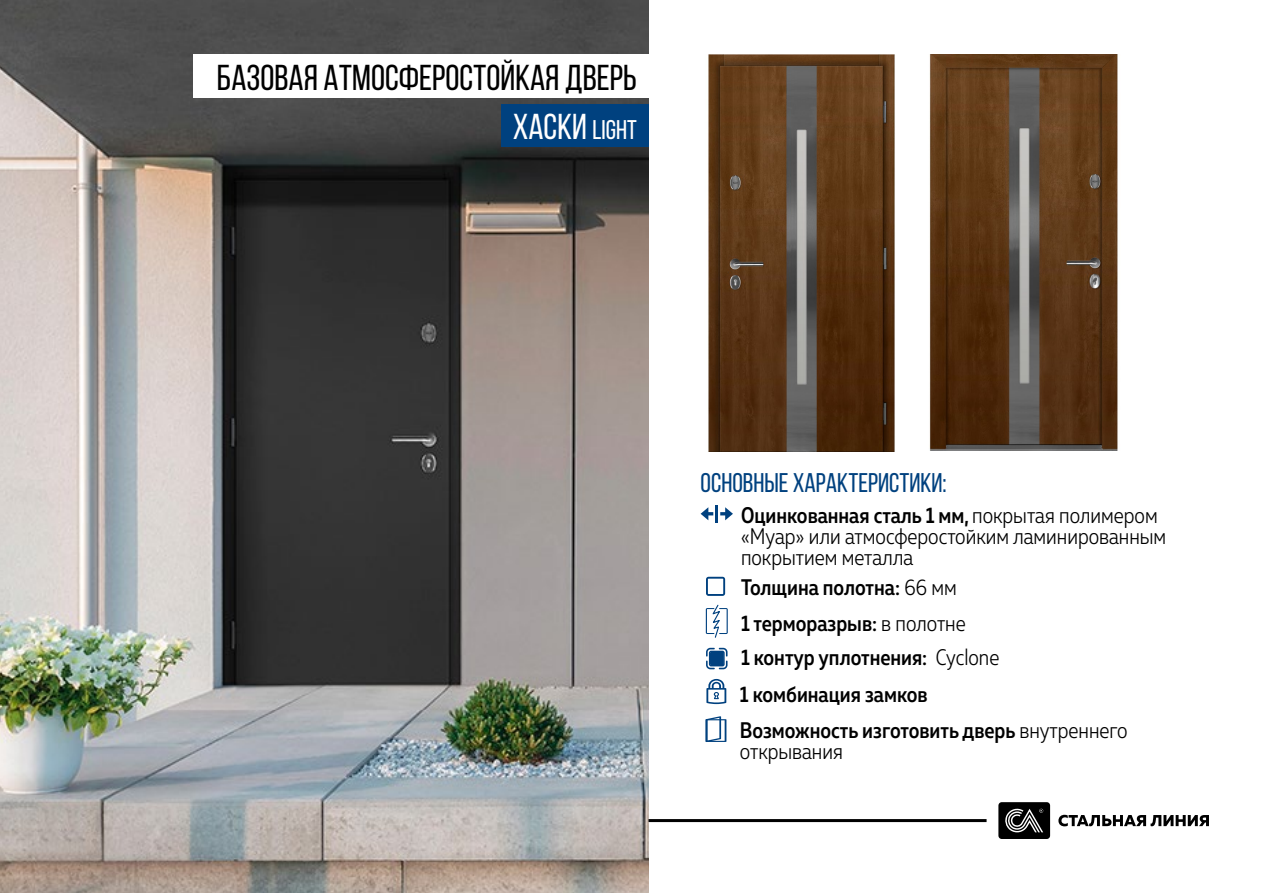
<style>
.page{position:relative;width:1263px;height:893px;background:#fff}
.page>*{position:absolute;margin:0;border:0;box-sizing:border-box;transform-origin:0 0}
.t1{font:36px/49.7px "Bebas Neue";color:#000;text-align:right}
.t2{font:27px "Bebas Neue";color:#00417f}
.t3{font:500 22.5px/37.3px "Muller Narrow";color:#000}
.t4{font:300 22.5px/21px "Muller Narrow";color:#000}
.s1{color:#fff}
.s2{font-size:27px;color:#fff}
.s3{font-weight:500}
.s4{font-weight:300}
</style>
<div class="page">
<img style="left:0;top:0;width:648px;height:893px">
<div style="left:193px;top:55px;width:455px;height:43px;background:#fff"></div>
<div style="left:500px;top:105px;width:148px;height:42px;background:#00417f"></div>
<svg style="left:998px;top:802px;width:52px;height:37px;background:#2c2c2c"></svg>
<svg style="left:1058px;top:815px;width:151px;height:11px"></svg>
<hr style="left:648px;top:819px;width:338px;height:3px;background:#000">
<img style="left:708px;top:55px;width:187px;height:396px">
<img style="left:929px;top:54px;width:189px;height:396px">
<svg style="left:706px;top:577px;width:19px;height:19px"></svg>
<svg style="left:701px;top:507px;width:12px;height:13px"></svg>
<svg style="left:720px;top:507px;width:13px;height:13px"></svg>
<hr style="left:715px;top:505px;width:3px;height:17px;background:#00417f">
<svg style="left:706px;top:648px;width:21px;height:21px"></svg>
<svg style="left:706px;top:604px;width:22px;height:34px"></svg>
<svg style="left:706px;top:716px;width:20px;height:26px"></svg>
<svg style="left:706px;top:679px;width:20px;height:25px"></svg>
<h1 class="t1" style="left:217px;top:52px;width:421px">Базовая атмосферостойкая дверь<br><span class="s1">Хаски</span> <span class="s2">Light</span></h1>
<p class="t2" style="left:701px;top:468px;width:248px">Основные характеристики:</p>
<p class="t4" style="left:741px;top:504px;width:427px"><span class="s3">Оцинкованная сталь 1 мм,</span> покрытая полимером «Муар» или атмосферостойким ламинированным покрытием металла</p>
<p class="t3" style="left:741px;top:568px;width:217px">Толщина полотна: <span class="s4">66 мм</span></p>
<p class="t3" style="left:741px;top:605px;width:226px">1 терморазрыв: <span class="s4">в полотне</span></p>
<p class="t3" style="left:740px;top:638px;width:261px">1 контур уплотнения: <span class="s4">Cyclone<br></span>1 комбинация замков</p>
<p class="t3" style="left:740px;top:719px;width:389px;line-height:21px">Возможность изготовить дверь <span class="s4">внутреннего открывания</span></p>
</div>
